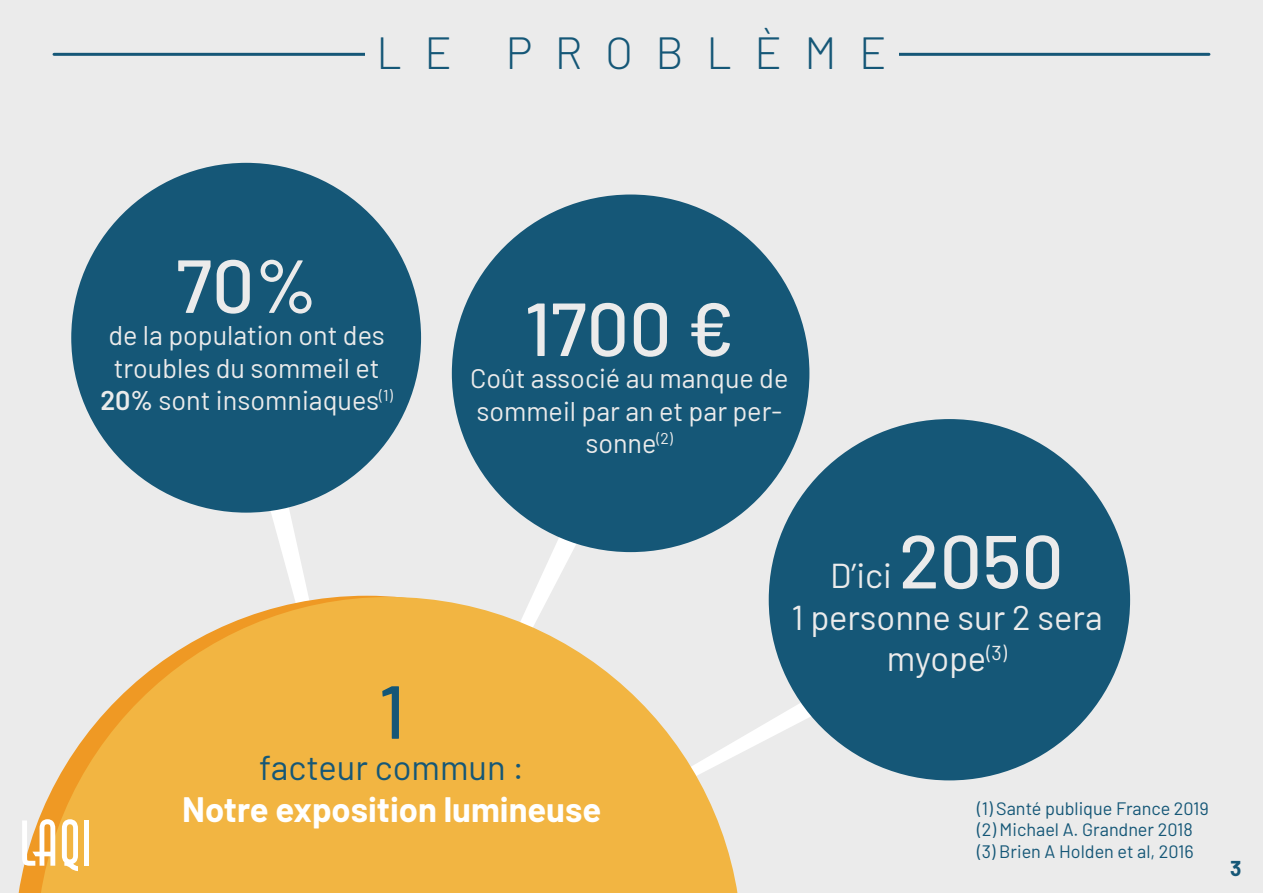
<style>
.page{position:relative;width:1263px;height:893px;background:#ebebeb}
.page>*{position:absolute;margin:0;border:0;box-sizing:border-box;transform-origin:0 0}
.t1{font:500 75px "Barlow";color:#ebebeb}
.t2{font:500 75px "Barlow";color:#155777}
.t3{font:300 45px "Barlow";letter-spacing:.5em;color:#155777}
.t4{font:34.5px/41.4px "Barlow";color:#ebebeb;text-align:center}
.t5{font:700 34.5px "Barlow";color:#fff}
.t6{font:34.5px "Barlow";color:#155777}
.t7{font:27px/32.4px "Barlow";color:#ebebeb}
.t8{font:700 21px "Barlow";color:#155777}
.t9{font:18px "Barlow";color:#155777}
.s1{font-weight:600}
.s2{font-weight:500;font-size:75px}
</style>
<div class="page">
<svg style="left:403px;top:412px;width:242px;height:184px"></svg>
<svg style="left:259px;top:469px;width:111px;height:127px"></svg>
<svg style="left:737px;top:635px;width:231px;height:146px"></svg>
<svg style="left:36px;top:597px;width:701px;height:296px;fill:#f2b542"></svg>
<div style="left:452px;top:195px;width:357px;height:357px;background:#155777;border-radius:50%"></div>
<div style="left:769px;top:419px;width:361px;height:361px;background:#155777;border-radius:50%"></div>
<div style="left:71px;top:163px;width:350px;height:350px;background:#155777;border-radius:50%"></div>
<hr style="left:54px;top:53px;width:1155px;height:3px;background:#155777">
<div style="left:365px;top:24px;width:533px;height:46px;background:#ebebeb"></div>
<svg style="left:62px;top:819px;width:16px;height:52px"></svg>
<svg style="left:22px;top:819px;width:33px;height:47px;background:#f6d6aa"></svg>
<div style="left:84px;top:820px;width:5px;height:46px;background:#fff"></div>
<p class="t3" style="left:376px;top:21px;width:512px">LE PROBLÈME</p>
<p class="t1" style="left:176px;top:231px;width:143px">70%</p>
<p class="t7" style="left:108px;top:317px;width:278px">de la population ont des troubles du sommeil et</p>
<p class="t7" style="left:100px;top:382px;width:294px"><span class="s1">20%</span> sont insomniaques<sup>(1)</sup></p>
<p class="t1" style="left:524px;top:274px;width:211px">1700 €</p>
<p class="t7" style="left:470px;top:360px;width:320px;text-align:center">Coût associé au manque de sommeil par an et par per&shy;sonne<sup>(2)</sup></p>
<p class="t2" style="left:379px;top:657px;width:28px">1</p>
<p class="t6" style="left:259px;top:743px;width:266px">facteur commun :</p>
<p class="t5" style="left:182px;top:784px;width:420px">Notre exposition lumineuse</p>
<p class="t4" style="left:830px;top:553px;width:235px">D’ici <span class="s2">2050</span></p>
<p class="t4" style="left:791px;top:594px;width:313px">1 personne sur 2 sera myope<sup>(3)</sup></p>
<p class="t9" style="left:977px;top:795px;width:233px">(1) Santé publique France 2019</p>
<p class="t9" style="left:977px;top:817px;width:217px">(2) Michael A. Grandner 2018</p>
<p class="t9" style="left:977px;top:838px;width:218px">(3) Brien A Holden et al, 2016</p>
<p class="t8" style="left:1230px;top:853px;width:13px">3</p>
</div>
